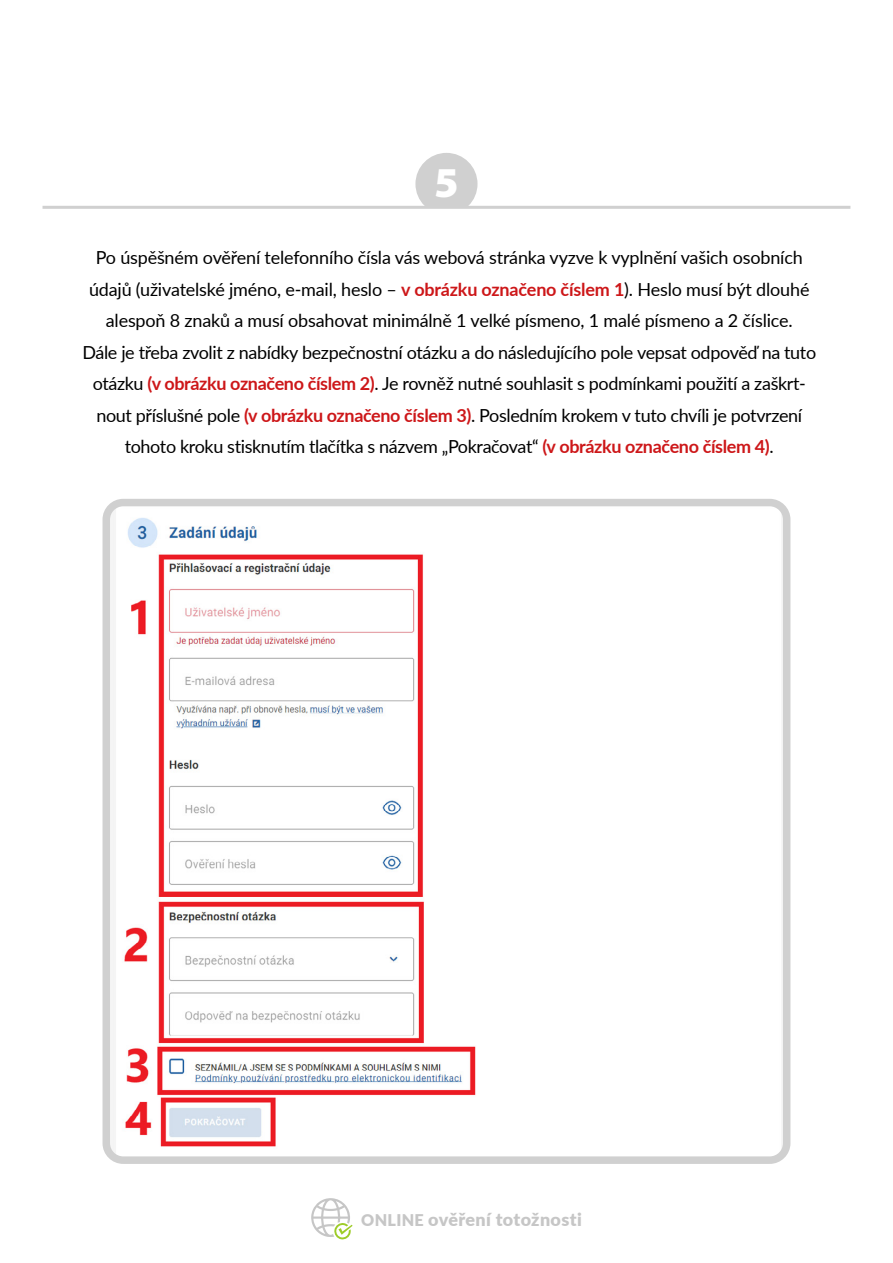
<style>
.page{position:relative;width:893px;height:1263px;background:#fff}
.page>*{position:absolute;margin:0;border:0;box-sizing:border-box;transform-origin:0 0}
.t1{font:900 42.75px "Myriad Pro";color:#fff}
.t2{font:18px/31.5px "Lato";letter-spacing:-.02em;color:#000;text-align:center}
.t3{font:900 18px "Lato";letter-spacing:.02em;color:#c6c6c6}
.s1{font-weight:700;color:#cd1719}
.s2{font-size:16.2px}
</style>
<div class="page">
<div style="left:415px;top:153px;width:62px;height:62px;background:#d0d0d0;border-radius:50%"></div>
<div style="left:404px;top:207px;width:85px;height:43px;background:#fff"></div>
<hr style="left:43px;top:206px;width:807px;height:3px;background:#d0d0d0">
<img style="left:112px;top:508px;width:669px;height:647px">
<div style="left:103px;top:499px;width:687px;height:665px;border:8px solid #d0d0d0;border-radius:17px"></div>
<svg style="left:311px;top:1198px;width:42px;height:42px"></svg>
<h1 class="t1" style="left:434px;top:154px;width:26px">5</h1>
<p class="t2" style="left:82px;top:241px;width:735px">Po úspěšném ověření telefonního čísla vás webová stránka vyzve k vyplnění vašich osobních údajů (uživatelské jméno, e-mail, heslo – <span class="s1">v obrázku označeno číslem 1</span>). Heslo musí být dlouhé alespoň 8 znaků a musí obsahovat minimálně 1 velké písmeno, 1 malé písmeno a 2 číslice.<br>Dále je třeba zvolit z nabídky bezpečnostní otázku a do následujícího pole vepsat odpověď na tuto otázku <span class="s1">(v obrázku označeno číslem 2)</span>. Je rovněž nutné souhlasit s podmínkami použití a zaškrt&shy;nout příslušné pole <span class="s1">(v obrázku označeno číslem 3)</span>. Posledním krokem v tuto chvíli je potvrzení tohoto kroku stisknutím tlačítka s názvem „Pokračovat“ <span class="s1">(v obrázku označeno číslem 4)</span>.</p>
<p class="t3" style="left:361px;top:1206px;width:222px"><span class="s2">ONLINE</span> ověření totožnosti</p>
</div>
